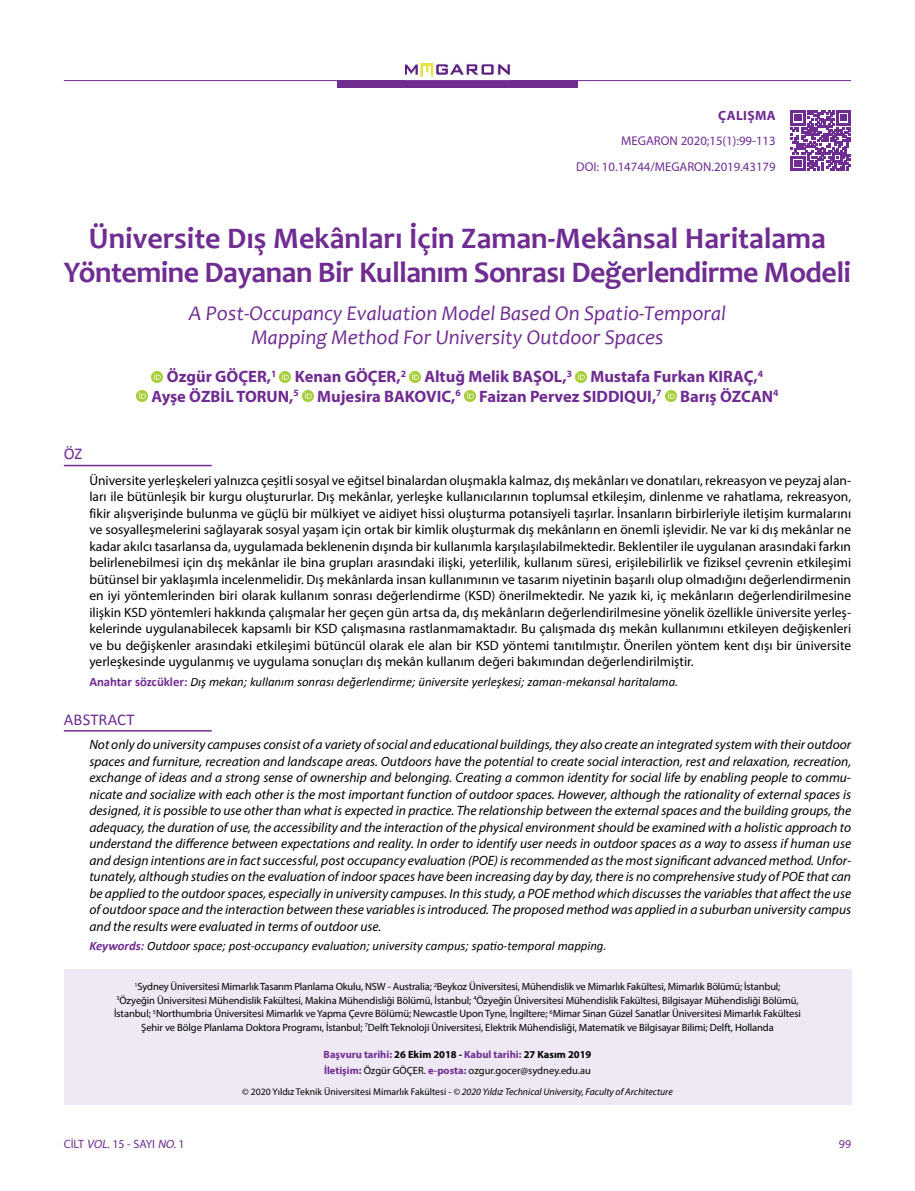
<style>
.page{position:relative;width:915px;height:1191px;background:#fff}
.page>*{position:absolute;margin:0;border:0;box-sizing:border-box;transform-origin:0 0}
.t1{font:700 30px/34.5px "Candara";letter-spacing:-.02em;color:#6f2c91;text-align:center}
.t2{font:italic 21px/24px "Candara";color:#6f2c91;text-align:center}
.t3{font:700 16.5px/19.5px "Myriad Pro";color:#6f2c91;text-align:center}
.t4{font:16.5px "Calibri";letter-spacing:.01em;color:#6f2c91}
.t5{font:13.5px/16.5px "Myriad Pro";color:#000;text-align:justify}
.t6{font:italic 13.5px/16.5px "Myriad Pro";color:#000;text-align:justify}
.t7{font:700 13.5px "Myriad Pro";letter-spacing:.025em;color:#6f2c91}
.t8{font:italic 12.75px "Calibri";color:#000}
.t9{font:12.75px/25.5px "Myriad Pro";color:#6f2c91;text-align:right}
.t10{font:12px "Myriad Pro";color:#6f2c91}
.t11{font:10.5px/13.5px "Myriad Pro";letter-spacing:-.01em;color:#000;text-align:center}
.t12{font:700 10.5px/16.8px "Myriad Pro";color:#6f2c91}
.t13{font:italic 9.75px "Myriad Pro";color:#000}
.s1{font-weight:700;font-style:normal;color:#6f2c91}
.s2{font-weight:700;color:#6f2c91}
.s3{color:#000}
.s4{font-style:italic;color:#000}
.s5{font-weight:400;color:#000}
.s6{font-style:normal}
.s7{font-style:italic}
</style>
<div class="page">
<div style="left:64px;top:969px;width:786px;height:136px;background:#eee9f4"></div>
<div style="left:337px;top:80px;width:240px;height:8px;background:#6f2c91"></div>
<img style="left:405px;top:64px;width:104px;height:13px">
<hr style="left:64px;top:80px;width:786px;height:1px;background:#6f2c91">
<svg style="left:152px;top:371px;width:11px;height:11px"></svg>
<svg style="left:280px;top:371px;width:11px;height:11px"></svg>
<svg style="left:409px;top:371px;width:11px;height:11px"></svg>
<svg style="left:575px;top:371px;width:11px;height:11px"></svg>
<svg style="left:136px;top:390px;width:11px;height:12px"></svg>
<svg style="left:302px;top:390px;width:11px;height:12px"></svg>
<svg style="left:464px;top:390px;width:11px;height:12px"></svg>
<svg style="left:665px;top:390px;width:10px;height:12px"></svg>
<hr style="left:64px;top:465px;width:148px;height:1px;background:#6f2c91">
<hr style="left:64px;top:730px;width:148px;height:1px;background:#6f2c91">
<svg style="left:790px;top:111px;width:60px;height:60px"></svg>
<p class="t7" style="left:718px;top:106px;width:59px">ÇALIŞMA</p>
<p class="t9" style="left:576px;top:128px;width:201px">MEGARON 2020;15(1):99-113<br>DOI: 10.14744/MEGARON.2019.43179</p>
<h1 class="t1" style="left:64px;top:220px;width:788px">Üniversite Dış Mekânları İçin Zaman-Mekânsal Haritalama<br>Yöntemine Dayanan Bir Kullanım Sonrası Değerlendirme Modeli</h1>
<h2 class="t2" style="left:189px;top:301px;width:538px">A Post-Occupancy Evaluation Model Based On Spatio-Temporal<br>Mapping Method For University Outdoor Spaces</h2>
<p class="t3" style="left:151px;top:366px;width:628px">Özgür GÖÇER,<sup>1</sup> Kenan GÖÇER,<sup>2</sup> Altuğ Melik BAŞOL,<sup>3</sup> Mustafa Furkan KIRAÇ,<sup>4<br></sup>Ayşe ÖZBİL TORUN,<sup>5</sup> Mujesira BAKOVIC,<sup>6</sup> Faizan Pervez SIDDIQUI,<sup>7</sup> Barış ÖZCAN<sup>4</sup></p>
<p class="t4" style="left:64px;top:443px;width:20px">ÖZ</p>
<p class="t5" style="left:89px;top:472px;width:763px">Üniversite yerleşkeleri yalnızca çeşitli sosyal ve eğitsel binalardan oluşmakla kalmaz, dış mekânları ve donatıları, rekreasyon ve peyzaj alan&shy;ları ile bütünleşik bir kurgu oluştururlar. Dış mekânlar, yerleşke kullanıcılarının toplumsal etkileşim, dinlenme ve rahatlama, rekreasyon, fikir alışverişinde bulunma ve güçlü bir mülkiyet ve aidiyet hissi oluşturma potansiyeli taşırlar. İnsanların birbirleriyle iletişim kurmalarını ve sosyalleşmelerini sağlayarak sosyal yaşam için ortak bir kimlik oluşturmak dış mekânların en önemli işlevidir. Ne var ki dış mekânlar ne kadar akılcı tasarlansa da, uygulamada beklenenin dışında bir kullanımla karşılaşılabilmektedir. Beklentiler ile uygulanan arasındaki farkın belirlenebilmesi için dış mekânlar ile bina grupları arasındaki ilişki, yeterlilik, kullanım süresi, erişilebilirlik ve fiziksel çevrenin etkileşimi bütünsel bir yaklaşımla incelenmelidir. Dış mekânlarda insan kullanımının ve tasarım niyetinin başarılı olup olmadığını değerlendirmenin en iyi yöntemlerinden biri olarak kullanım sonrası değerlendirme (KSD) önerilmektedir. Ne yazık ki, iç mekânların değerlendirilmesine ilişkin KSD yöntemleri hakkında çalışmalar her geçen gün artsa da, dış mekânların değerlendirilmesine yönelik özellikle üniversite yerleş&shy;kelerinde uygulanabilecek kapsamlı bir KSD çalışmasına rastlanmamaktadır. Bu çalışmada dış mekân kullanımını etkileyen değişkenleri ve bu değişkenler arasındaki etkileşimi bütüncül olarak ele alan bir KSD yöntemi tanıtılmıştır. Önerilen yöntem kent dışı bir üniversite yerleşkesinde uygulanmış ve uygulama sonuçları dış mekân kullanım değeri bakımından değerlendirilmiştir.</p>
<p class="t8" style="left:89px;top:673px;width:590px"><span class="s1">Anahtar sözcükler:</span> Dış mekan; kullanım sonrası değerlendirme; üniversite yerleşkesi; zaman-mekansal haritalama.</p>
<p class="t4" style="left:64px;top:708px;width:72px">ABSTRACT</p>
<p class="t6" style="left:89px;top:736px;width:763px">Not only do university campuses consist of a variety of social and educational buildings, they also create an integrated system with their outdoor spaces and furniture, recreation and landscape areas. Outdoors have the potential to create social interaction, rest and relaxation, recreation, exchange of ideas and a strong sense of ownership and belonging. Creating a common identity for social life by enabling people to commu&shy;nicate and socialize with each other is the most important function of outdoor spaces. However, although the rationality of external spaces is designed, it is possible to use other than what is expected in practice. The relationship between the external spaces and the building groups, the adequacy, the duration of use, the accessibility and the interaction of the physical environment should be examined with a holistic approach to understand the difference between expectations and reality. In order to identify user needs in outdoor spaces as a way to assess if human use and design intentions are in fact successful, post occupancy evaluation (POE) is recommended as the most significant advanced method. Unfor&shy;tunately, although studies on the evaluation of indoor spaces have been increasing day by day, there is no comprehensive study of POE that can be applied to the outdoor spaces, especially in university campuses. In this study, a POE method which discusses the variables that affect the use of outdoor space and the interaction between these variables is introduced. The proposed method was applied in a suburban university campus and the results were evaluated in terms of outdoor use.</p>
<p class="t8" style="left:89px;top:937px;width:518px"><span class="s2">Keywords:</span> Outdoor space; post-occupancy evaluation; university campus; spatio-temporal mapping.</p>
<p class="t11" style="left:114px;top:979px;width:688px"><sup>1</sup>Sydney Üniversitesi Mimarlık Tasarım Planlama Okulu, NSW - Australia; <sup>2</sup>Beykoz Üniversitesi, Mühendislik ve Mimarlık Fakültesi, Mimarlık Bölümü; İstanbul; <sup>3</sup>Özyeğin Üniversitesi Mühendislik Fakültesi, Makina Mühendisliği Bölümü, İstanbul; <sup>4</sup>Özyeğin Üniversitesi Mühendislik Fakültesi, Bilgisayar Mühendisliği Bölümü, İstanbul; <sup>5</sup>Northumbria Üniversitesi Mimarlık ve Yapma Çevre Bölümü; Newcastle Upon Tyne, İngiltere; <sup>6</sup>Mimar Sinan Güzel Sanatlar Üniversitesi Mimarlık Fakültesi Şehir ve Bölge Planlama Doktora Programı, İstanbul; <sup>7</sup>Delft Teknoloji Üniversitesi, Elektrik Mühendisliği, Matematik ve Bilgisayar Bilimi; Delft, Hollanda</p>
<p class="t12" style="left:323px;top:1045px;width:269px">Başvuru tarihi: <span class="s3">26 Ekim 2018</span> <span class="s4">-</span> Kabul tarihi: <span class="s3">27 Kasım 2019<br></span>İletişim: <span class="s5">Özgür GÖÇER.</span> e-posta: <span class="s5">ozgur.gocer@sydney.edu.au</span></p>
<p class="t13" style="left:242px;top:1085px;width:432px"><span class="s6">© 2020 Yıldız Teknik Üniversitesi Mimarlık Fakültesi -</span> © 2020 Yıldız Technical University, Faculty of Architecture</p>
<p class="t10" style="left:64px;top:1137px;width:122px">CİLT <span class="s7">VOL.</span>15 - SAYI <span class="s7">NO.</span>1</p>
<p class="t10" style="left:838px;top:1137px;width:14px">99</p>
</div>
